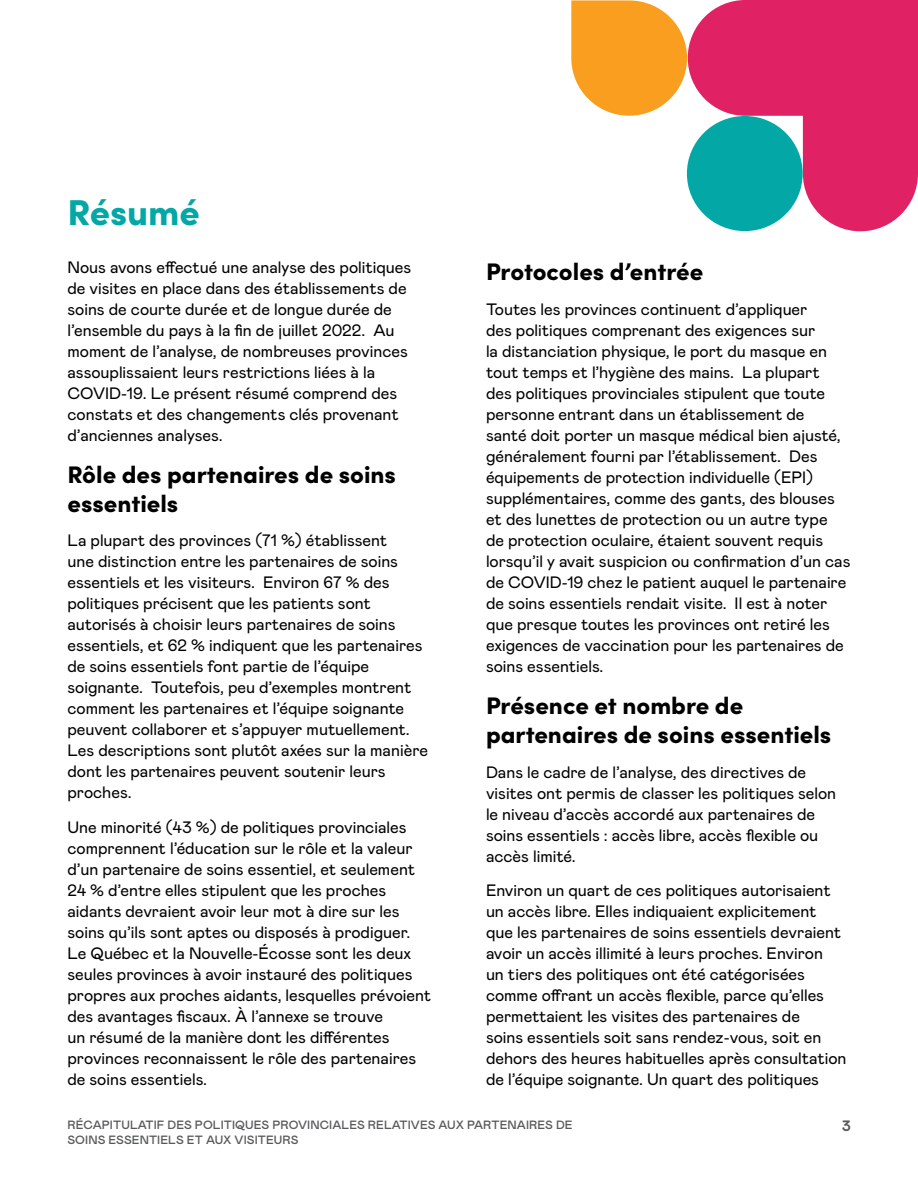
<style>
.page{position:relative;width:918px;height:1188px;background:#fff}
.page>*{position:absolute;margin:0;border:0;box-sizing:border-box;transform-origin:0 0}
.H1_span{font:900 36px "Sofia Pro";color:#03a8a6}
.t1{font:900 24px/28.8px "Sofia Pro";color:#000}
.t2{font:16.5px/21px "Mabry Pro";color:#000}
.t3{font:700 15px "Mabry Pro";color:#58595b}
.t4{font:500 12px "Mabry Pro";letter-spacing:.01em;color:#58595b}
</style>
<div class="page">
<svg style="left:688px;top:0;width:230px;height:231px;background:#e44079"></svg>
<div style="left:687px;top:116px;width:116px;height:115px;background:#03a8a6;border-radius:58px"></div>
<svg style="left:571px;top:0;width:116px;height:116px"></svg>
<h1 class="H1_span" style="left:68px;top:184px;width:134px">Résumé</h1>
<p class="t2" style="left:68px;top:256px;width:345px">Nous avons effectué une analyse des politiques de visites en place dans des établissements de soins de courte durée et de longue durée de l’ensemble du pays à la fin de juillet 2022. Au moment de l’analyse, de nombreuses provinces assouplissaient leurs restrictions liées à la COVID-19. Le présent résumé comprend des constats et des changements clés provenant d’anciennes analyses.</p>
<p class="t1" style="left:68px;top:458px;width:330px">Rôle des partenaires de soins essentiels</p>
<p class="t2" style="left:68px;top:529px;width:362px">La plupart des provinces (71 %) établissent<br>une distinction entre les partenaires de soins essentiels et les visiteurs. Environ 67 % des politiques précisent que les patients sont autorisés à choisir leurs partenaires de soins essentiels, et 62 % indiquent que les partenaires de soins essentiels font partie de l’équipe soignante. Toutefois, peu d’exemples montrent comment les partenaires et l’équipe soignante peuvent collaborer et s’appuyer mutuellement.<br>Les descriptions sont plutôt axées sur la manière dont les partenaires peuvent soutenir leurs proches.</p>
<p class="t2" style="left:68px;top:816px;width:365px">Une minorité (43 %) de politiques provinciales comprennent l’éducation sur le rôle et la valeur d’un partenaire de soins essentiel, et seulement 24 % d’entre elles stipulent que les proches aidants devraient avoir leur mot à dire sur les soins qu’ils sont aptes ou disposés à prodiguer.<br>Le Québec et la Nouvelle-Écosse sont les deux seules provinces à avoir instauré des politiques propres aux proches aidants, lesquelles prévoient des avantages fiscaux. À l’annexe se trouve<br>un résumé de la manière dont les différentes provinces reconnaissent le rôle des partenaires de soins essentiels.</p>
<p class="t1" style="left:486px;top:255px;width:219px">Protocoles d’entrée</p>
<p class="t2" style="left:486px;top:298px;width:366px">Toutes les provinces continuent d’appliquer<br>des politiques comprenant des exigences sur<br>la distanciation physique, le port du masque en tout temps et l’hygiène des mains. La plupart<br>des politiques provinciales stipulent que toute personne entrant dans un établissement de<br>santé doit porter un masque médical bien ajusté, généralement fourni par l’établissement. Des équipements de protection individuelle (EPI) supplémentaires, comme des gants, des blouses et des lunettes de protection ou un autre type<br>de protection oculaire, étaient souvent requis lorsqu’il y avait suspicion ou confirmation d’un cas de COVID-19 chez le patient auquel le partenaire de soins essentiels rendait visite. Il est à noter que presque toutes les provinces ont retiré les exigences de vaccination pour les partenaires de soins essentiels.</p>
<p class="t1" style="left:486px;top:689px;width:347px">Présence et nombre de partenaires de soins essentiels</p>
<p class="t2" style="left:486px;top:760px;width:352px">Dans le cadre de l’analyse, des directives de visites ont permis de classer les politiques selon le niveau d’accès accordé aux partenaires de soins essentiels : accès libre, accès flexible ou accès limité.</p>
<p class="t2" style="left:486px;top:879px;width:362px">Environ un quart de ces politiques autorisaient un accès libre. Elles indiquaient explicitement que les partenaires de soins essentiels devraient avoir un accès illimité à leurs proches. Environ<br>un tiers des politiques ont été catégorisées comme offrant un accès flexible, parce qu’elles permettaient les visites des partenaires de<br>soins essentiels soit sans rendez-vous, soit en dehors des heures habituelles après consultation de l’équipe soignante. Un quart des politiques</p>
<p class="t4" style="left:68px;top:1116px;width:507px">RÉCAPITULATIF DES POLITIQUES PROVINCIALES RELATIVES AUX PARTENAIRES DE</p>
<p class="t3" style="left:842px;top:1115px;width:10px">3</p>
<p class="t4" style="left:68px;top:1131px;width:233px">SOINS ESSENTIELS ET AUX VISITEURS</p>
</div>
